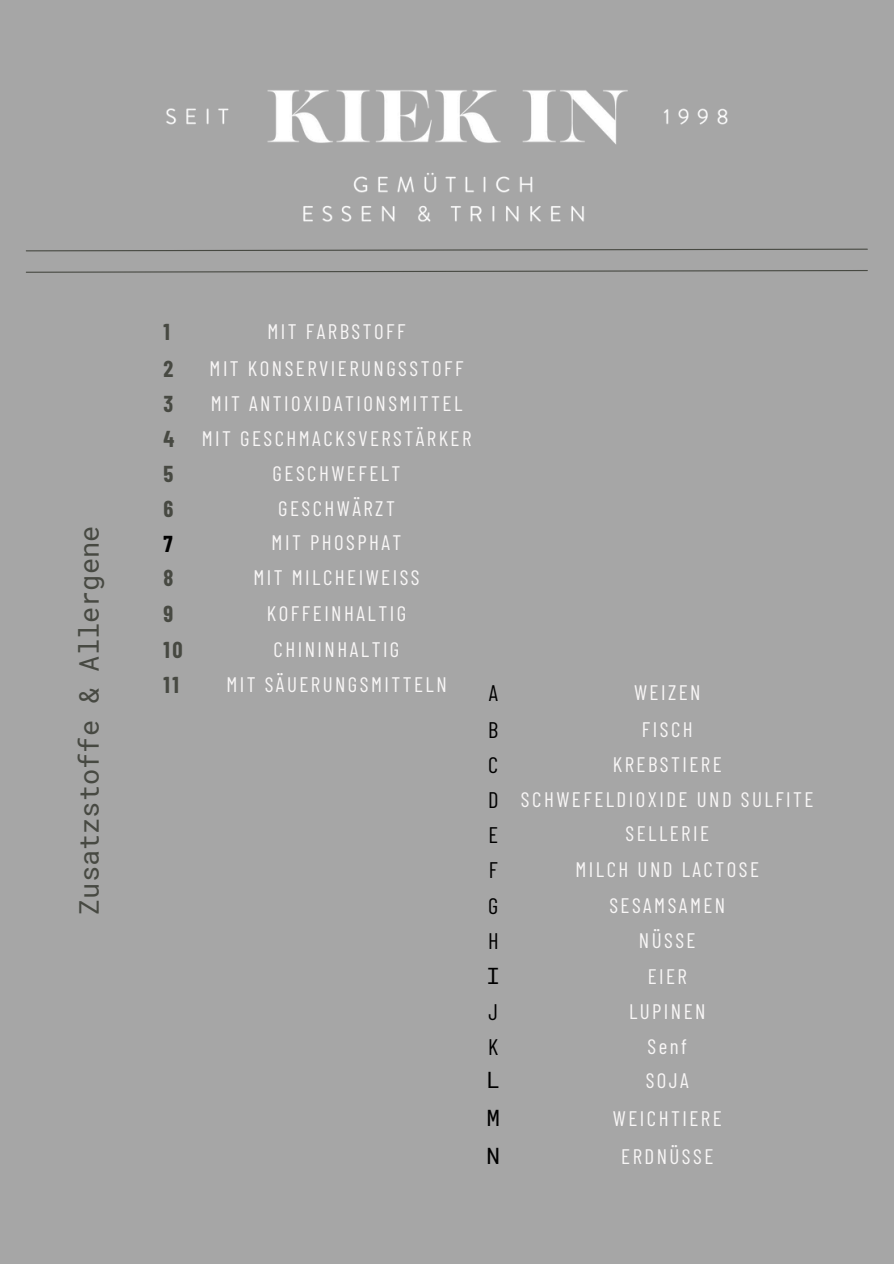
<style>
.page{position:relative;width:894px;height:1264px;background:#fff}
.page>*{position:absolute;margin:0;border:0;box-sizing:border-box;transform-origin:0 0}
.t1{font:27px "Roboto Mono";color:#474942}
.t2{font:700 22.5px "Barlow Condensed";color:#474942}
.t3{font:22.5px "Barlow Condensed";color:#000}
.t4{font:22.5px "Roboto Mono";color:#000}
.t5{font:700 22.5px "Barlow Condensed";color:#000}
.t6{font:21px "Barlow Condensed";letter-spacing:.115em;color:#f8f6f6}
</style>
<div class="page">
<div style="left:0;top:0;width:893px;height:1263px;background:#a6a6a6"></div>
<svg style="left:26px;top:248px;width:842px;height:4px"></svg>
<svg style="left:26px;top:270px;width:842px;height:3px"></svg>
<img style="left:115px;top:90px;width:663px;height:182px">
<p class="t1" style="left:71px;top:914px;width:390px;rotate:-90deg">Zusatzstoffe &amp; Allergene</p>
<h1 class="t2" style="left:163px;top:317px;width:8px">1</h1>
<p class="t6" style="left:267px;top:318px;width:139px">MIT FARBSTOFF</p>
<p class="t2" style="left:163px;top:354px;width:11px">2</p>
<p class="t6" style="left:209px;top:355px;width:255px">MIT KONSERVIERUNGSSTOFF</p>
<p class="t2" style="left:163px;top:389px;width:11px">3</p>
<p class="t6" style="left:211px;top:390px;width:253px">MIT ANTIOXIDATIONSMITTEL</p>
<p class="t2" style="left:163px;top:424px;width:12px">4</p>
<p class="t6" style="left:202px;top:425px;width:271px">MIT GESCHMACKSVERSTÄRKER</p>
<p class="t2" style="left:163px;top:459px;width:11px">5</p>
<p class="t6" style="left:272px;top:459px;width:129px">GESCHWEFELT</p>
<p class="t2" style="left:163px;top:494px;width:11px">6</p>
<p class="t6" style="left:278px;top:494px;width:118px">GESCHWÄRZT</p>
<p class="t5" style="left:163px;top:529px;width:11px">7</p>
<p class="t6" style="left:271px;top:529px;width:131px">MIT PHOSPHAT</p>
<p class="t2" style="left:163px;top:564px;width:11px">8</p>
<p class="t6" style="left:253px;top:564px;width:167px">MIT MILCHEIWEISS</p>
<p class="t2" style="left:163px;top:599px;width:11px">9</p>
<p class="t6" style="left:267px;top:600px;width:141px">KOFFEINHALTIG</p>
<p class="t2" style="left:163px;top:635px;width:21px">10</p>
<p class="t6" style="left:273px;top:635px;width:127px">CHININHALTIG</p>
<p class="t2" style="left:163px;top:670px;width:17px">11</p>
<p class="t6" style="left:226px;top:671px;width:222px">MIT SÄUERUNGSMITTELN</p>
<p class="t3" style="left:488px;top:678px;width:11px">A</p>
<p class="t6" style="left:633px;top:678px;width:68px">WEIZEN</p>
<p class="t3" style="left:488px;top:715px;width:12px">B</p>
<p class="t6" style="left:641px;top:715px;width:52px">FISCH</p>
<p class="t3" style="left:488px;top:750px;width:12px">C</p>
<p class="t6" style="left:612px;top:750px;width:110px">KREBSTIERE</p>
<p class="t3" style="left:488px;top:785px;width:12px">D</p>
<p class="t6" style="left:521px;top:785px;width:294px">SCHWEFELDIOXIDE UND SULFITE</p>
<p class="t3" style="left:488px;top:820px;width:11px">E</p>
<p class="t6" style="left:625px;top:820px;width:85px">SELLERIE</p>
<p class="t3" style="left:488px;top:855px;width:11px">F</p>
<p class="t6" style="left:575px;top:856px;width:185px">MILCH UND LACTOSE</p>
<p class="t3" style="left:488px;top:891px;width:12px">G</p>
<p class="t6" style="left:609px;top:891px;width:117px">SESAMSAMEN</p>
<p class="t3" style="left:488px;top:926px;width:12px">H</p>
<p class="t6" style="left:638px;top:927px;width:58px">NÜSSE</p>
<p class="t4" style="left:486px;top:960px;width:15px">I</p>
<p class="t6" style="left:647px;top:962px;width:41px">EIER</p>
<p class="t3" style="left:488px;top:997px;width:11px">J</p>
<p class="t6" style="left:628px;top:997px;width:78px">LUPINEN</p>
<p class="t3" style="left:488px;top:1032px;width:12px">K</p>
<p class="t6" style="left:647px;top:1032px;width:41px">Senf</p>
<p class="t4" style="left:486px;top:1064px;width:15px">L</p>
<p class="t6" style="left:645px;top:1067px;width:45px">SOJA</p>
<p class="t4" style="left:486px;top:1102px;width:15px">M</p>
<p class="t6" style="left:612px;top:1104px;width:110px">WEICHTIERE</p>
<p class="t4" style="left:486px;top:1140px;width:15px">N</p>
<p class="t6" style="left:621px;top:1142px;width:94px">ERDNÜSSE</p>
</div>
